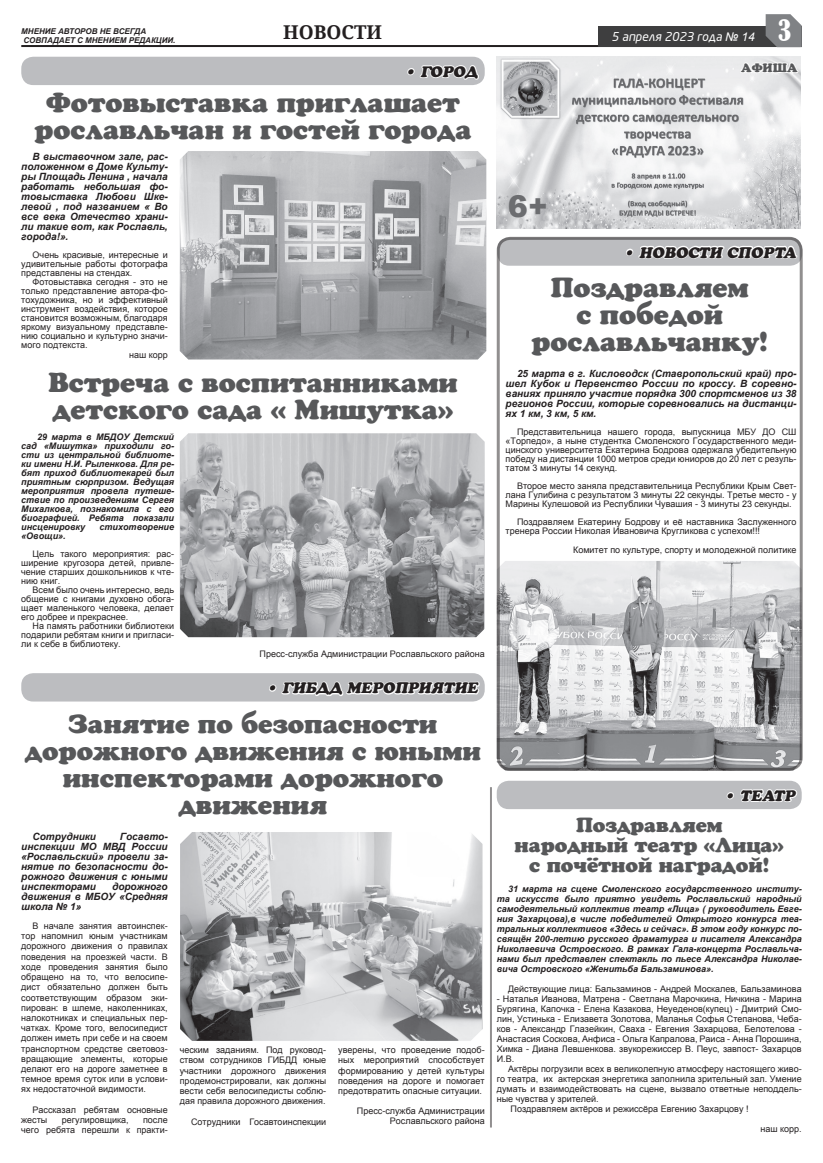
<style>
.page{position:relative;width:823px;height:1163px;background:#fff}
.page>*{position:absolute;margin:0;border:0;box-sizing:border-box;transform-origin:0 0}
.основной{font:900 30px "Arial";color:#6c6d70}
.t1{font:condensed 27.5px "Bernard";color:#fff}
.основной-2{font:27px/27px "AG Crown Style";color:#57585a;text-align:center}
.основной-3{font:26px/27px "AG Crown Style";color:#57585a;text-align:center}
.основной-4{font:20px "AG Crown Style";color:#57585a}
.t2{font:700 19px "Droid Serif";color:#231f20}
.t3{font:italic 15px "AG Crown Style";color:#231f20}
.t4{font:italic 12px "Neo Sans Cyr";color:#fff}
.основной-5{font:12px "AG Crown Style";color:#57585a}
.основной-6{font:italic 700 10px/10px "Arial";color:#231f20;text-align:justify}
.основной-7{font:9px/10.2px "Arial";color:#231f20;text-align:justify}
.основной-8{font:italic 700 9px/9px "Arial";color:#231f20;text-align:justify}
.t5{font:italic 700 8px "Arial";color:#231f20}
.s1{font-family:"Arial"}
</style>
<div class="page">
<hr style="left:21px;top:45px;width:778px;height:2px;background:#231f20">
<div style="left:597px;top:26px;width:204px;height:21px;background:#3e3e3f"></div>
<img style="left:496px;top:57px;width:304px;height:171px">
<div style="left:21px;top:57px;width:463px;height:28px;background:#bcbdc0;border-radius:12px"></div>
<svg style="left:32px;top:56px;width:448px;height:29px"></svg>
<img style="left:180px;top:151px;width:306px;height:208px">
<img style="left:180px;top:433px;width:304px;height:204px">
<div style="left:21px;top:673px;width:463px;height:28px;background:#bcbdc0;border-radius:12px"></div>
<svg style="left:66px;top:673px;width:415px;height:29px"></svg>
<img style="left:180px;top:832px;width:302px;height:208px">
<div style="left:497px;top:237px;width:304px;height:29px;background:#bcbdc0;border-radius:12px"></div>
<svg style="left:529px;top:225px;width:269px;height:41px"></svg>
<img style="left:496px;top:561px;width:305px;height:209px">
<div style="left:496px;top:237px;width:306px;height:533px;border:3px solid #231f20;border-radius:12px"></div>
<svg style="left:738px;top:14px;width:63px;height:62px"></svg>
<div style="left:496px;top:780px;width:305px;height:29px;background:#bcbdc0;border-radius:12px"></div>
<svg style="left:512px;top:768px;width:286px;height:41px"></svg>
<hr style="left:489px;top:787px;width:2px;height:340px;background:#231f20">
<p class="t5" style="left:21px;top:26px;width:126px">МНЕНИЕ АВТОРОВ НЕ ВСЕГДА</p>
<p class="t5" style="left:23px;top:35px;width:153px">СОВПАДАЕТ С МНЕНИЕМ РЕДАКЦИИ.</p>
<p class="t2" style="left:283px;top:19px;width:100px">НОВОСТИ</p>
<h3 class="t4" style="left:611px;top:30px;width:145px">5 апреля 2023 года <span class="s1">№ 14</span></h3>
<p class="t1" style="left:777px;top:15px;width:15px">3</p>
<p class="t3" style="left:404px;top:63px;width:75px">• ГОРОД</p>
<p class="основной-2" style="left:34px;top:89px;width:438px">Фотовыставка приглашает рославльчан и гостей города</p>
<p class="основной-6" style="left:21px;top:152px;width:148px;text-indent:11px">В выставочном зале, рас&shy;положенном в Доме Культу&shy;ры Площадь Ленина , начала работать небольшая фо&shy;товыставка Любови Шке&shy;левой , под названием « Во все века Отечество храни&shy;ли такие вот, как Рославль, города!».</p>
<p class="основной-7" style="left:21px;top:250px;width:148px;line-height:9px;text-indent:11px">Очень красивые, интересные и удивительные работы фотографа представлены на стендах.</p>
<p class="основной-7" style="left:21px;top:277px;width:148px;line-height:9px;text-indent:11px">Фотовыставка сегодня - это не только представление автора-фо&shy;тохудожника, но и эффективный инструмент воздействия, которое становится возможным, благодаря яркому визуальному представле&shy;нию социально и культурно значи&shy;мого подтекста.</p>
<p class="основной-7" style="left:129px;top:349px;width:40px">наш корр</p>
<p class="основной-2" style="left:48px;top:368px;width:410px;text-align:left">Встреча с воспитанниками детского сада « Мишутка»</p>
<p class="основной-8" style="left:21px;top:432px;width:154px;text-indent:16px">29 марта в МБДОУ Детский сад «Мишутка» приходили го&shy;сти из центральной библиоте&shy;ки имени Н.И. Рыленкова. Для ре&shy;бят приход библиотекарей был приятным сюрпризом. Ведущая мероприятия провела путеше&shy;ствие по произведениям Сергея Михалкова, познакомила с его биографией. Ребята показали инсценировку</p>
<p class="основной-8" style="left:100px;top:522px;width:76px">стихотворение</p>
<p class="основной-8" style="left:21px;top:531px;width:46px">«Овощи».</p>
<p class="основной-7" style="left:21px;top:549px;width:154px;line-height:9px;text-indent:11px">Цель такого мероприятия: рас&shy;ширение кругозора детей, привле&shy;чение старших дошкольников к чте&shy;нию книг.</p>
<p class="основной-7" style="left:21px;top:585px;width:154px;line-height:9px;text-indent:11px">Всем было очень интересно, ведь общение с книгами духовно обога&shy;щает маленького человека, делает его добрее и прекраснее.</p>
<p class="основной-7" style="left:21px;top:621px;width:154px;line-height:9px;text-indent:11px">На память работники библиотеки подарили ребятам книги и пригласи&shy;ли к себе в библиотеку.</p>
<p class="основной-7" style="left:259px;top:648px;width:226px">Пресс-служба Администрации Рославльского района</p>
<p class="t3" style="left:266px;top:679px;width:216px">• ГИБДД МЕРОПРИЯТИЕ</p>
<p class="основной-3" style="left:25px;top:709px;width:457px">Занятие по безопасности дорожного движения с юными инспекторами дорожного движения</p>
<p class="основной-6" style="left:33px;top:831px;width:65px">Сотрудники</p>
<p class="основной-6" style="left:21px;top:831px;width:148px;text-indent:99px">Госавто&shy;инспекции МО МВД России «Рославльский» провели за&shy;нятие по безопасности до&shy;рожного движения с юными инспекторами</p>
<p class="основной-6" style="left:21px;top:881px;width:148px;text-indent:91px">дорожного движения в МБОУ «Средняя школа № 1»</p>
<p class="основной-7" style="left:21px;top:920px;width:148px;text-indent:11px">В начале занятия автоинспек&shy;тор напомнил юным участникам дорожного движения о правилах поведения на проезжей части. В ходе проведения занятия было обращено на то, что велосипе&shy;дист обязательно должен быть соответствующим образом эки&shy;пирован: в шлеме, наколенниках, налокотниках и специальных пер&shy;чатках. Кроме того, велосипедист должен иметь при себе и на своем транспортном средстве световоз&shy;вращающие элементы, которые делают его на дороге заметнее в темное время суток или в услови&shy;ях недостаточной видимости.</p>
<p class="основной-7" style="left:21px;top:1104px;width:148px;text-indent:11px">Рассказал ребятам основные жесты</p>
<p class="основной-7" style="left:338px;top:1044px;width:148px">уверены, что проведение подоб&shy;ных мероприятий способствует формированию у детей культуры поведения на дороге и помогает предотвратить опасные ситуации.</p>
<p class="основной-7" style="left:356px;top:1106px;width:129px;line-height:9px;text-align:right">Пресс-служба Администрации<br>Рославльского района</p>
<p class="основной-7" style="left:180px;top:1044px;width:148px">ческим заданиям. Под руковод&shy;ством сотрудников ГИБДД юные участники дорожного движения продемонстрировали, как должны вести себя велосипедисты соблю&shy;дая правила дорожного движения.</p>
<p class="основной-7" style="left:191px;top:1116px;width:136px">Сотрудники Госавтоинспекции</p>
<p class="основной-7" style="left:21px;top:1114px;width:148px;text-align:right">после<br>чего ребята перешли к практи-</p>
<p class="основной-7" style="left:62px;top:1114px;width:68px">регулировщика,</p>
<p class="основной" style="left:507px;top:185px;width:41px">6+</p>
<p class="основной-5" style="left:740px;top:61px;width:58px">АФИША</p>
<p class="t3" style="left:622px;top:243px;width:177px">• НОВОСТИ СПОРТА</p>
<p class="основной-2" style="left:531px;top:273px;width:237px">Поздравляем<br>с победой рославльчанку!</p>
<p class="основной-6" style="left:505px;top:368px;width:292px;text-indent:11px">25 марта в г. Кисловодск (Ставропольский край) про&shy;шел Кубок и Первенство России по кроссу. В соревно&shy;ваниях приняло участие порядка 300 спортсменов из 38 регионов России, которые соревновались на дистанци&shy;ях 1 км, 3 км, 5 км.</p>
<p class="основной-7" style="left:505px;top:427px;width:292px;line-height:9px;text-indent:11px">Представительница нашего города, выпускница МБУ ДО СШ «Торпедо», а ныне студентка Смоленского Государственного меди&shy;цинского университета Екатерина Бодрова одержала убедительную победу на дистанции 1000 метров среди юниоров до 20 лет с резуль&shy;татом 3 минуты 14 секунд.</p>
<p class="основной-7" style="left:505px;top:481px;width:292px;line-height:9px;text-indent:11px">Второе место заняла представительница Республики Крым Свет&shy;лана Гулибина с результатом 3 минуты 22 секунды. Третье место - у Марины Кулешовой из Республики Чувашия - 3 минуты 23 секунды.</p>
<p class="основной-7" style="left:505px;top:517px;width:292px;line-height:9px;text-indent:11px">Поздравляем Екатерину Бодрову и её наставника Заслуженного тренера России Николая Ивановича Кругликова с успехом!!!</p>
<p class="основной-7" style="left:572px;top:544px;width:225px">Комитет по культуре, спорту и молодежной политике</p>
<p class="t3" style="left:723px;top:786px;width:76px">• ТЕАТР</p>
<p class="основной-4" style="left:575px;top:813px;width:148px">Поздравляем</p>
<p class="основной-4" style="left:514px;top:833px;width:270px">народный театр «Лица»</p>
<p class="основной-4" style="left:529px;top:853px;width:241px">с почётной наградой!</p>
<p class="основной-8" style="left:496px;top:883px;width:306px;line-height:10px;text-indent:11px">31 марта на сцене Смоленского государственного институ&shy;та искусств было приятно увидеть Рославльский народный самодеятельный коллектив театр «Лица» ( руководитель Евге&shy;ния Захарцова),в числе победителей Открытого конкурса теа&shy;тральных коллективов «Здесь и сейчас». В этом году конкурс по&shy;свящён 200-летию русского драматурга и писателя Александра Николаевича Островского. В рамках Гала-концерта Рославльча&shy;нами был представлен спектакль по пьесе Александра Николае&shy;вича Островского «Женитьба Бальзаминова».</p>
<p class="основной-7" style="left:508px;top:983px;width:295px">Действующие лица: Бальзаминов - Андрей Москалев, Бальзаминова</p>
<p class="основной-7" style="left:496px;top:993px;width:306px">- Наталья Иванова, Матрена - Светлана Марочкина, Ничкина - Марина Бурягина, Капочка - Елена Казакова, Неуеденов(купец) - Дмитрий Смо&shy;лин, Устинька - Елизавета Золотова, Маланья Софья Степанова, Чеба&shy;ков - Александр Глазейкин, Сваха - Евгения Захарцова, Белотелова - Анастасия Соскова, Анфиса - Ольга Капралова, Раиса - Анна Порошина, Химка - Диана Левшенкова. звукорежиссер В. Пеус, завпост- Захарцов И.В.</p>
<p class="основной-7" style="left:496px;top:1063px;width:306px;text-indent:11px">Актёры погрузили всех в великолепную атмосферу настоящего живо&shy;го театра, их актерская энергетика заполнила зрительный зал. Умение думать и взаимодействовать на сцене, вызвало ответные неподдель&shy;ные чувства у зрителей.</p>
<p class="основной-7" style="left:510px;top:1103px;width:239px">Поздравляем актёров и режиссёра Евгению Захарцову !</p>
<p class="основной-7" style="left:760px;top:1123px;width:43px">наш корр.</p>
</div>
